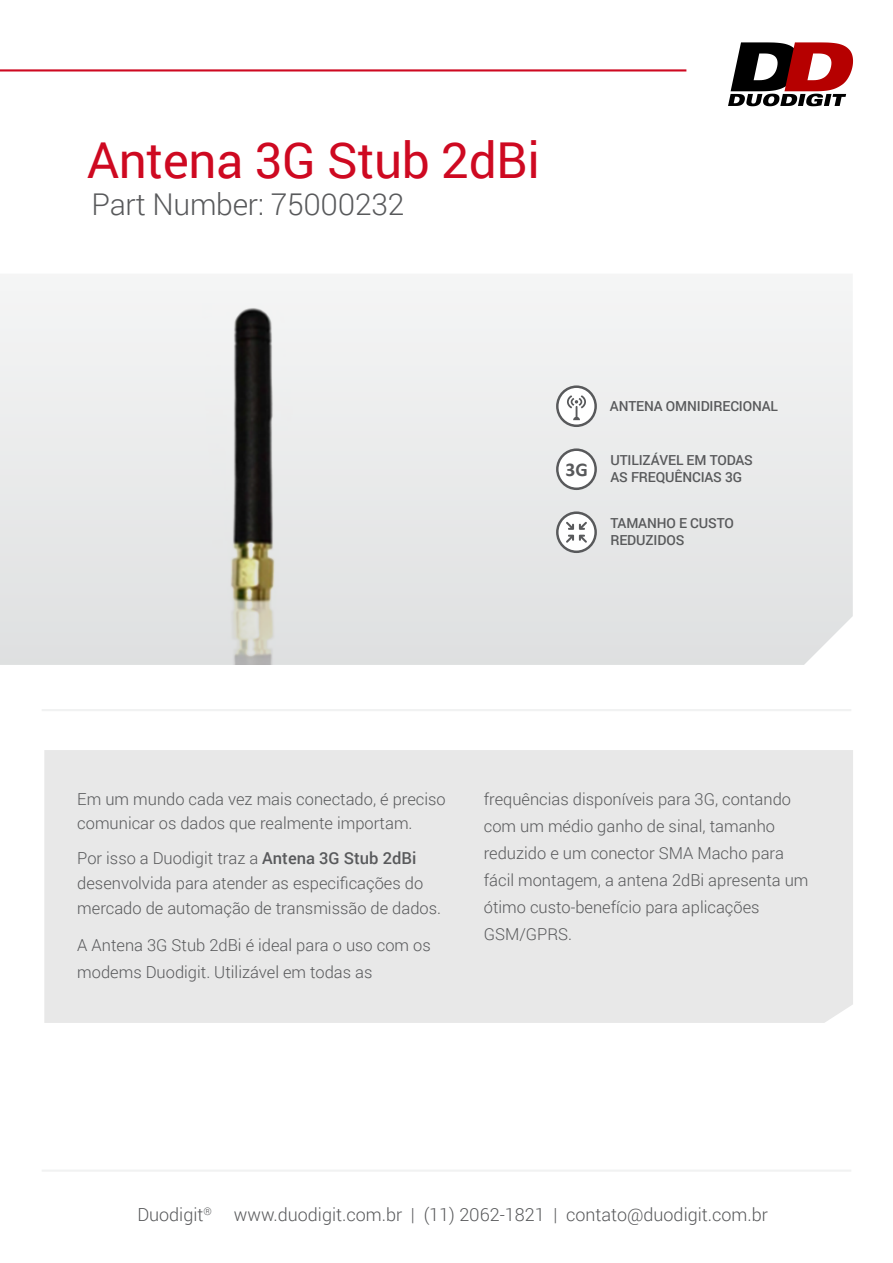
<style>
.page{position:relative;width:893px;height:1263px;background:#fff}
.page>*{position:absolute;margin:0;border:0;box-sizing:border-box;transform-origin:0 0}
.t1{font:49.5px "Roboto";letter-spacing:-.01em;color:#ce0921}
.t2{font:300 30px "Roboto";letter-spacing:-.01em;color:#58595b}
.t3{font:700 19.5px "Calibri";color:#58595b}
.t4{font:300 18px "Roboto";color:#58595b}
.t5{font:300 16.5px/27px "Roboto";color:#58595b}
.t6{font:500 13.8px/16.6px "Roboto";letter-spacing:-.01em;color:#58595b}
.s1{font-weight:500}
</style>
<div class="page">
<svg style="left:728px;top:42px;width:125px;height:64px"></svg>
<hr style="left:0;top:69px;width:686px;height:3px;background:#ce0921">
<hr style="left:42px;top:709px;width:809px;height:2px;background:#f1f2f2">
<hr style="left:42px;top:1169px;width:809px;height:3px;background:#f1f2f2">
<svg style="left:0;top:277px;width:853px;height:388px"></svg>
<div style="left:44px;top:750px;width:809px;height:273px;background:#e8e8e8"></div>
<img style="left:184px;top:298px;width:142px;height:366px">
<svg style="left:556px;top:385px;width:41px;height:42px"></svg>
<div style="left:559px;top:388px;width:35px;height:36px;background:#fff;border-radius:50%"></div>
<svg style="left:556px;top:448px;width:41px;height:42px"></svg>
<div style="left:559px;top:451px;width:35px;height:36px;background:#fff;border-radius:50%"></div>
<svg style="left:556px;top:511px;width:41px;height:42px"></svg>
<div style="left:559px;top:514px;width:35px;height:36px;background:#fff;border-radius:50%"></div>
<svg style="left:567px;top:395px;width:19px;height:25px"></svg>
<svg style="left:566px;top:522px;width:21px;height:21px"></svg>
<h1 class="t1" style="left:87px;top:125px;width:454px">Antena 3G Stub 2dBi</h1>
<h2 class="t2" style="left:92px;top:184px;width:314px">Part Number: 75000232</h2>
<p class="t3" style="left:566px;top:457px;width:24px">3G</p>
<p class="t6" style="left:610px;top:397px;width:170px">ANTENA OMNIDIRECIONAL</p>
<p class="t6" style="left:610px;top:451px;width:144px">UTILIZÁVEL EM TODAS<br>AS FREQUÊNCIAS 3G</p>
<p class="t6" style="left:610px;top:514px;width:125px">TAMANHO E CUSTO<br>REDUZIDOS</p>
<p class="t5" style="left:77px;top:786px;width:370px;line-height:24.6px">Em um mundo cada vez mais conectado, é preciso comunicar os dados que realmente importam.</p>
<p class="t5" style="left:77px;top:846px;width:365px;line-height:24.6px">Por isso a Duodigit traz a <span class="s1">Antena 3G Stub 2dBi </span>desenvolvida para atender as especificações do mercado de automação de transmissão de dados.</p>
<p class="t5" style="left:77px;top:931px;width:355px">A Antena 3G Stub 2dBi é ideal para o uso com os modems Duodigit. Utilizável em todas as</p>
<p class="t5" style="left:484px;top:785px;width:326px">frequências disponíveis para 3G, contando com um médio ganho de sinal, tamanho reduzido e um conector SMA Macho para fácil montagem, a antena 2dBi apresenta um ótimo custo-benefício para aplicações GSM/GPRS.</p>
<p class="t4" style="left:137px;top:1202px;width:632px">Duodigit<sup>®</sup> www.duodigit.com.br | (11) 2062-1821 | contato@duodigit.com.br</p>
</div>
